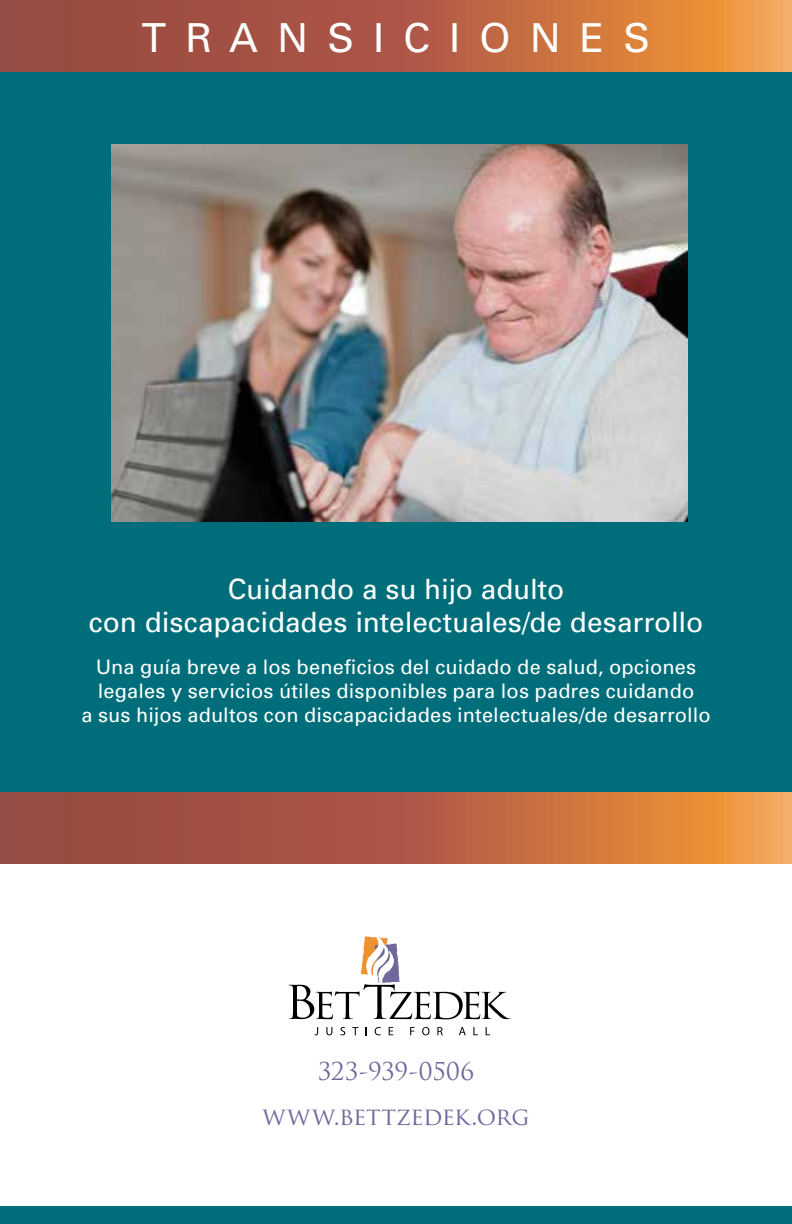
<style>
.page{position:relative;width:792px;height:1224px;background:#fff}
.page>*{position:absolute;margin:0;border:0;box-sizing:border-box;transform-origin:0 0}
.t1{font:40px "Univers";color:#fff}
.t2{font:28px/33.6px "Univers";letter-spacing:-.005em;color:#fff;text-align:center}
.t3{font:24px/45px "Trajan Pro";letter-spacing:-.005em;color:#70689b;text-align:center}
.t4{font:20px/24px "Univers";letter-spacing:.01em;color:#fff;text-align:center}
</style>
<div class="page">
<svg style="left:0;top:0;width:792px;height:72px;background:#b96542"></svg>
<svg style="left:0;top:792px;width:792px;height:72px;background:#b96542"></svg>
<svg style="left:289px;top:936px;width:221px;height:83px"></svg>
<svg style="left:326px;top:1027px;width:6px;height:8px"></svg>
<svg style="left:340px;top:1027px;width:5px;height:8px"></svg>
<svg style="left:352px;top:1027px;width:6px;height:8px"></svg>
<svg style="left:375px;top:1027px;width:6px;height:8px"></svg>
<svg style="left:389px;top:1027px;width:4px;height:8px"></svg>
<svg style="left:410px;top:1027px;width:5px;height:8px"></svg>
<svg style="left:422px;top:1027px;width:8px;height:8px"></svg>
<svg style="left:437px;top:1027px;width:6px;height:8px"></svg>
<svg style="left:459px;top:1027px;width:7px;height:8px"></svg>
<svg style="left:473px;top:1027px;width:5px;height:8px"></svg>
<div style="left:0;top:72px;width:792px;height:720px;background:#006e7a"></div>
<div style="left:0;top:1206px;width:792px;height:18px;background:#006e7a"></div>
<img style="left:112px;top:144px;width:576px;height:378px">
<h1 class="t1" style="left:142px;top:13px;width:510px">T R A N S I C I O N E S</h1>
<h2 class="t2" style="left:89px;top:571px;width:616px">Cuidando a su hijo adulto<br>con discapacidades intelectuales/de desarrollo</h2>
<p class="t4" style="left:81px;top:655px;width:631px">Una guía breve a los beneficios del cuidado de salud, opciones legales y servicios útiles disponibles para los padres cuidando<br>a sus hijos adultos con discapacidades intelectuales/de desarrollo</p>
<p class="t3" style="left:262px;top:1049px;width:269px">323-939-0506<br>WWW.BETTZEDEK.ORG</p>
</div>
